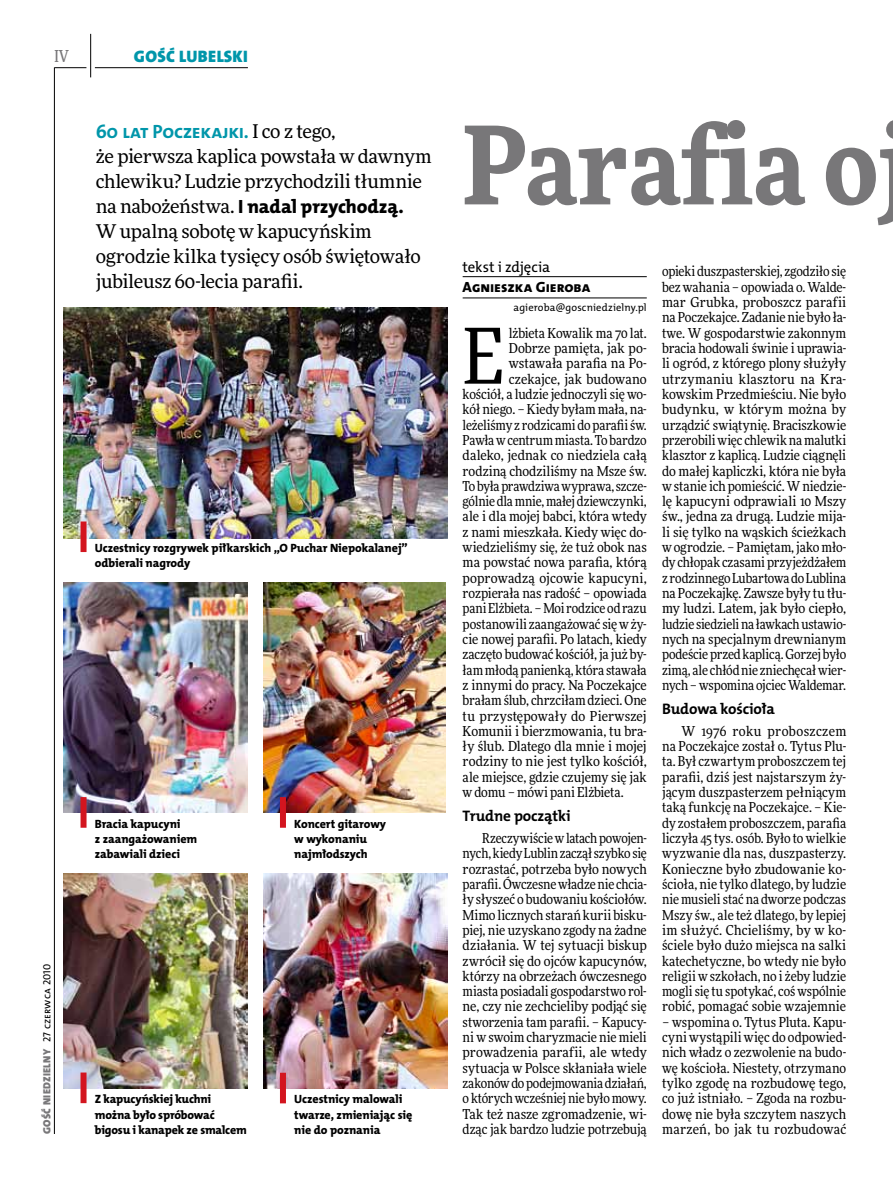
<style>
.page{position:relative;width:893px;height:1191px;background:#fff}
.page>*{position:absolute;margin:0;border:0;box-sizing:border-box;transform-origin:0 0}
.t1{font:900 108px "Freeday Narrow";color:#787779}
.t2{font:76.95px "Freeday Narrow News";color:#000}
.t3{font:19.35px "The Mix HP8 Ex Bld";letter-spacing:-.005em;color:#000}
.t4{font:19.35px "The Mix HP7 Bld";letter-spacing:-.02em;color:#0096aa}
.t5{font:18.9px/24.9px "Freeday News";letter-spacing:-.01em;color:#000}
.t6{font:16.65px "The Mix HP9 Blk";letter-spacing:.02em;color:#0096aa}
.t7{font:500 16.5px "Freeday Narrow";color:#787779;scale:.9 1}
.t8{font:15.3px "The Mix HP7 Bld";letter-spacing:-.01em;color:#000}
.t9{font:14.85px "The Mix HP8 Ex Bld";letter-spacing:-.005em;color:#000}
.t10{font:14.85px "The Mix HP5 Plain";letter-spacing:-.01em;color:#000}
.t11{font:13.65px/15.3px "Freeday Narrow News";letter-spacing:-.005em;color:#000;text-align:justify}
.t12{font:12px/15.3px "The Mix HP8 Ex Bld";letter-spacing:-.005em;color:#000}
.t13{font:10.5px "The Mix HP9 Blk";letter-spacing:.025em;color:#787779}
.t14{font:10.5px "The Mix HP5 Plain";letter-spacing:.01em;color:#000}
.s1{font-family:"Freeday News";font-size:18.9px;color:#000}
.s2{font-family:"Freeday News";font-size:18.9px}
.s3{font-family:"The Mix HP5 Plain";color:#000}
</style>
<div class="page">
<hr style="left:54px;top:67px;width:1px;height:1067px;background:#000">
<hr style="left:90px;top:34px;width:1px;height:43px;background:#000">
<hr style="left:54px;top:67px;width:32px;height:1px;background:#000">
<hr style="left:95px;top:67px;width:153px;height:1px;background:#000">
<hr style="left:463px;top:276px;width:184px;height:1px;background:#000">
<hr style="left:463px;top:298px;width:184px;height:1px;background:#000">
<img style="left:64px;top:307px;width:383px;height:231px">
<img style="left:64px;top:583px;width:184px;height:229px">
<img style="left:64px;top:874px;width:184px;height:214px">
<img style="left:263px;top:583px;width:183px;height:229px">
<img style="left:263px;top:873px;width:184px;height:215px">
<div style="left:81px;top:521px;width:6px;height:31px;background:#d3151f"></div>
<div style="left:81px;top:797px;width:6px;height:30px;background:#d3151f"></div>
<div style="left:81px;top:1072px;width:6px;height:31px;background:#d3151f"></div>
<div style="left:280px;top:797px;width:6px;height:30px;background:#d3151f"></div>
<div style="left:280px;top:1072px;width:6px;height:31px;background:#d3151f"></div>
<p class="t7" style="left:54px;top:46px;width:17px">IV</p>
<p class="t6" style="left:134px;top:46px;width:115px">GOŚĆ LUBELSKI</p>
<h3 class="t4" style="left:96px;top:119px;width:241px">60 lat Poczekajki. <span class="s1">I co z tego,</span></h3>
<h3 class="t5" style="left:96px;top:143px;width:337px">że pierwsza kaplica powstała w dawnym chlewiku? Ludzie przychodzili tłumnie</h3>
<h3 class="t3" style="left:96px;top:194px;width:309px"><span class="s2">na nabożeństwa.</span> I nadal przychodzą.</h3>
<h3 class="t5" style="left:96px;top:218px;width:326px">W upalną sobotę w kapucyńskim ogrodzie kilka tysięcy osób świętowało jubileusz 60-lecia parafii.</h3>
<p class="t12" style="left:95px;top:540px;width:315px">Uczestnicy rozgrywek piłkarskich „O Puchar Niepokalanej” odbierali nagrody</p>
<p class="t13" style="left:40px;top:1134px;width:172px;rotate:-90deg">GOŚĆ NIEDZIELNY <span class="s3">27 czerwca 2010</span></p>
<p class="t12" style="left:95px;top:816px;width:104px">Bracia kapucyni<br>z zaangażowaniem zabawiali dzieci</p>
<p class="t12" style="left:95px;top:1091px;width:154px">Z kapucyńskiej kuchni można było spróbować bigosu i kanapek ze smalcem</p>
<p class="t12" style="left:294px;top:816px;width:93px">Koncert gitarowy w wykonaniu najmłodszych</p>
<p class="t12" style="left:294px;top:1091px;width:120px">Uczestnicy malowali twarze, zmieniając się nie do poznania</p>
<h1 class="t1" style="left:463px;top:95px;width:449px">Parafia oj</h1>
<p class="t10" style="left:463px;top:257px;width:89px">tekst i zdjęcia</p>
<p class="t9" style="left:463px;top:277px;width:129px">Agnieszka Gieroba</p>
<p class="t14" style="left:513px;top:301px;width:135px">agieroba@goscniedzielny.pl</p>
<p class="t11" style="left:662px;top:264px;width:186px">opieki duszpasterskiej, zgodziło się bez wahania – opowiada o. Walde&shy;mar Grubka, proboszcz parafii na Poczekajce. Zadanie nie było ła&shy;twe. W gospodarstwie zakonnym bracia hodowali świnie i uprawia&shy;li ogród, z którego plony służyły utrzymaniu klasztoru na Kra&shy;kowskim Przedmieściu. Nie było budynku, w którym można by urządzić swiątynię. Braciszkowie przerobili więc chlewik na malutki klasztor z kaplicą. Ludzie ciągnęli do małej kapliczki, która nie była w stanie ich pomieścić. W niedzie&shy;lę kapucyni odprawiali 10 Mszy św., jedna za drugą. Ludzie mija&shy;li się tylko na wąskich ścieżkach w ogrodzie. – Pamiętam, jako mło&shy;dy chłopak czasami przyjeżdżałem z rodzinnego Lubartowa do Lublina na Poczekajkę. Zawsze były tu tłu&shy;my ludzi. Latem, jak było ciepło, ludzie siedzieli na ławkach ustawio&shy;nych na specjalnym drewnianym podeście przed kaplicą. Gorzej było zimą, ale chłód nie zniechęcał wier&shy;nych – wspomina ojciec Waldemar.</p>
<p class="t8" style="left:662px;top:699px;width:114px">Budowa kościoła</p>
<p class="t11" style="left:662px;top:723px;width:186px;text-indent:20px">W 1976 roku proboszczem na Poczekajce został o. Tytus Plu&shy;ta. Był czwartym proboszczem tej parafii, dziś jest najstarszym ży&shy;jącym duszpasterzem pełniącym taką funkcję na Poczekajce. – Kie&shy;dy zostałem proboszczem, parafia liczyła 45 tys. osób. Było to wielkie wyzwanie dla nas, duszpasterzy.<br>Konieczne było zbudowanie ko&shy;ścioła, nie tylko dlatego, by ludzie nie musieli stać na dworze podczas Mszy św., ale też dlatego, by lepiej im służyć. Chcieliśmy, by w ko&shy;ściele było dużo miejsca na salki katechetyczne, bo wtedy nie było religii w szkołach, no i żeby ludzie mogli się tu spotykać, coś wspólnie robić, pomagać sobie wzajemnie</p>
<p class="t11" style="left:662px;top:1014px;width:186px">– wspomina o. Tytus Pluta. Kapu&shy;cyni wystąpili więc do odpowied&shy;nich władz o zezwolenie na budo&shy;wę kościoła. Niestety, otrzymano tylko zgodę na rozbudowę tego, co już istniało. – Zgoda na rozbu&shy;dowę nie była szczytem naszych marzeń, bo jak tu rozbudować</p>
<h2 class="t2" style="left:463px;top:309px;width:43px">E</h2>
<p class="t11" style="left:509px;top:325px;width:139px">lżbieta Kowalik ma 70 lat.</p>
<p class="t11" style="left:509px;top:340px;width:139px">Dobrze pamięta, jak po-</p>
<p class="t11" style="left:509px;top:356px;width:139px">wstawała parafia na Po-</p>
<p class="t11" style="left:509px;top:371px;width:139px">czekajce, jak budowano</p>
<p class="t11" style="left:463px;top:386px;width:186px">kościół, a ludzie jednoczyli się wo-</p>
<p class="t11" style="left:463px;top:401px;width:186px">kół niego. – Kiedy byłam mała, na-</p>
<p class="t11" style="left:463px;top:417px;width:186px">leżeliśmy z rodzicami do parafii św.</p>
<p class="t11" style="left:463px;top:432px;width:186px">Pawła w centrum miasta. To bardzo</p>
<p class="t11" style="left:463px;top:447px;width:186px">daleko, jednak co niedziela całą</p>
<p class="t11" style="left:463px;top:463px;width:186px">rodziną chodziliśmy na Msze św.</p>
<p class="t11" style="left:463px;top:478px;width:186px">To była prawdziwa wyprawa, szcze-</p>
<p class="t11" style="left:463px;top:493px;width:186px">gólnie dla mnie, małej dziewczynki,</p>
<p class="t11" style="left:463px;top:509px;width:186px">ale i dla mojej babci, która wtedy</p>
<p class="t11" style="left:463px;top:524px;width:186px">z nami mieszkała. Kiedy więc do-</p>
<p class="t11" style="left:463px;top:539px;width:186px">wiedzieliśmy się, że tuż obok nas</p>
<p class="t11" style="left:463px;top:555px;width:186px">ma powstać nowa parafia, którą</p>
<p class="t11" style="left:463px;top:570px;width:186px">poprowadzą ojcowie kapucyni,</p>
<p class="t11" style="left:463px;top:585px;width:186px">rozpierała nas radość – opowiada</p>
<p class="t11" style="left:463px;top:600px;width:186px">pani Elżbieta. – Moi rodzice od razu</p>
<p class="t11" style="left:463px;top:616px;width:186px">postanowili zaangażować się w ży-</p>
<p class="t11" style="left:463px;top:631px;width:186px">cie nowej parafii. Po latach, kiedy</p>
<p class="t11" style="left:463px;top:646px;width:186px">zaczęto budować kościół, ja już by-</p>
<p class="t11" style="left:463px;top:662px;width:186px">łam młodą panienką, która stawała</p>
<p class="t11" style="left:463px;top:677px;width:186px">z innymi do pracy. Na Poczekajce</p>
<p class="t11" style="left:463px;top:692px;width:186px">brałam ślub, chrzciłam dzieci. One</p>
<p class="t11" style="left:463px;top:708px;width:186px">tu przystępowały do Pierwszej</p>
<p class="t11" style="left:463px;top:723px;width:186px">Komunii i bierzmowania, tu bra-</p>
<p class="t11" style="left:463px;top:738px;width:186px">ły ślub. Dlatego dla mnie i mojej</p>
<p class="t11" style="left:463px;top:754px;width:186px">rodziny to nie jest tylko kościół,</p>
<p class="t11" style="left:463px;top:769px;width:186px">ale miejsce, gdzie czujemy się jak</p>
<p class="t11" style="left:463px;top:784px;width:162px">w domu – mówi pani Elżbieta.</p>
<p class="t8" style="left:463px;top:806px;width:109px">Trudne początki</p>
<p class="t11" style="left:463px;top:830px;width:186px;text-indent:20px">Rzeczywiście w latach powojen&shy;nych, kiedy Lublin zaczął szybko się rozrastać, potrzeba było nowych parafii. Ówczesne władze nie chcia&shy;ły słyszeć o budowaniu kościołów.<br>Mimo licznych starań kurii bisku&shy;piej, nie uzyskano zgody na żadne działania. W tej sytuacji biskup zwrócił się do ojców kapucynów, którzy na obrzeżach ówczesnego miasta posiadali gospodarstwo rol&shy;ne, czy nie zechcieliby podjąć się stworzenia tam parafii. – Kapucy&shy;ni w swoim charyzmacie nie mieli prowadzenia parafii, ale wtedy sytuacja w Polsce skłaniała wiele zakonów do podejmowania działań, o których wcześniej nie było mowy.<br>Tak też nasze zgromadzenie, wi&shy;dząc jak bardzo ludzie potrzebują</p>
</div>
